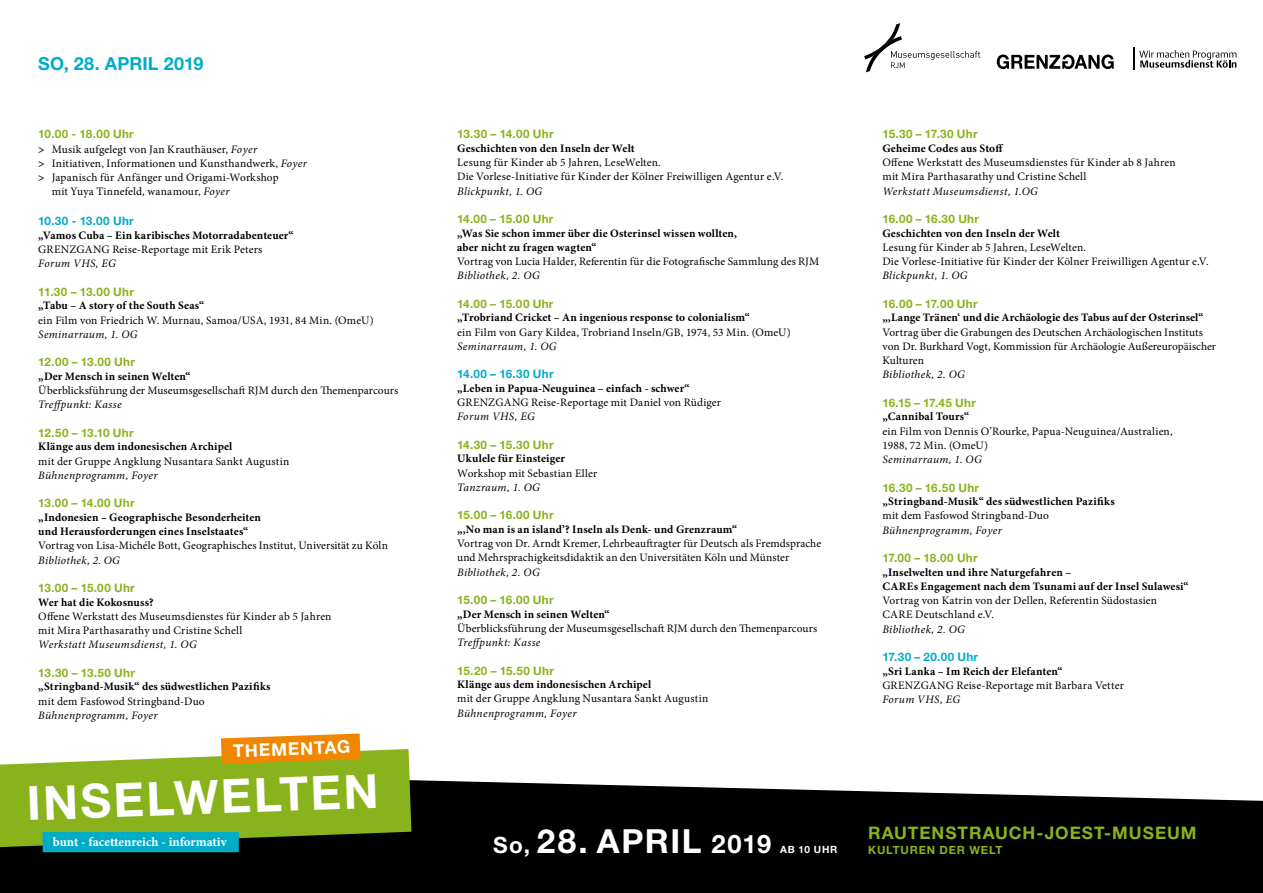
<style>
.page{position:relative;width:1263px;height:893px;background:#fff}
.page>*{position:absolute;margin:0;border:0;box-sizing:border-box;transform-origin:0 0}
.t1{font:700 47.1px "Helvetica Neue LT Std";color:#fff}
.t2{font:700 33.3px "Helvetica Neue LT Std";letter-spacing:.05em;color:#fff}
.t3{font:700 18px "Helvetica Neue LT Std";letter-spacing:.005em;color:#00acc8}
.t4{font:700 17.55px "Helvetica Neue LT Std";color:#fff}
.t5{font:700 17.25px "Helvetica Neue LT Std";letter-spacing:.055em;color:#89b31c}
.t6{font:700 12.9px "Minion Pro";color:#fff}
.t7{font:700 11.7px "Helvetica Neue LT Std";letter-spacing:.025em;color:#89b31c}
.t8{font:700 11.7px "Helvetica Neue LT Std";letter-spacing:.025em;color:#00acc8}
.t9{font:700 11.7px "Helvetica Neue LT Std";letter-spacing:.005em;color:#89b31c}
.t10{font:11.4px/14.2px "Minion Pro";letter-spacing:.01em;color:#000}
.t11{font:700 11.4px/14.2px "Minion Pro";letter-spacing:.01em;color:#000}
.t12{font:italic 11.4px "Minion Pro";letter-spacing:.03em;color:#000}
.t13{font:700 11.25px "Helvetica Neue LT Std";letter-spacing:.07em;color:#89b31c}
.t14{font:700 9.9px "Helvetica Neue LT Std";letter-spacing:.075em;color:#fff}
.s1{font-weight:700}
.s2{font-style:italic}
.s3{font-size:22.5px}
.s4{font-size:25.5px}
</style>
<div class="page">
<svg style="left:0;top:780px;width:1263px;height:113px;background:#131414"></svg>
<svg style="left:1139px;top:50px;width:97px;height:18px"></svg>
<hr style="left:1133px;top:48px;width:2px;height:22px;background:#000">
<svg style="left:0;top:733px;width:411px;height:114px"></svg>
<div style="left:42px;top:832px;width:197px;height:20px;background:#00acc8"></div>
<svg style="left:997px;top:55px;width:117px;height:14px"></svg>
<svg style="left:864px;top:23px;width:116px;height:49px"></svg>
<h3 class="t3" style="left:38px;top:53px;width:167px">SO, 28. APRIL 2019</h3>
<p class="t7" style="left:38px;top:127px;width:97px">10.00 - 18.00 Uhr</p>
<p class="t10" style="left:38px;top:142px;width:220px"><span class="s1">&gt;</span> Musik aufgelegt von Jan Krauthäuser, <span class="s2">Foyer</span></p>
<p class="t10" style="left:38px;top:156px;width:270px"><span class="s1">&gt;</span> Initiativen, Informationen und Kunsthandwerk, <span class="s2">Foyer</span></p>
<p class="t10" style="left:38px;top:170px;width:242px"><span class="s1">&gt;</span> Japanisch für Anfänger und Origami-Workshop</p>
<p class="t10" style="left:52px;top:185px;width:180px">mit Yuya Tinnefeld, wanamour, <span class="s2">Foyer</span></p>
<p class="t8" style="left:38px;top:214px;width:97px">10.30 - 13.00 Uhr</p>
<p class="t11" style="left:38px;top:228px;width:257px">„Vamos Cuba – Ein karibisches Motorradabenteuer“</p>
<p class="t10" style="left:38px;top:242px;width:225px">GRENZGANG Reise-Reportage mit Erik Peters</p>
<p class="t12" style="left:38px;top:256px;width:79px">Forum VHS, EG</p>
<p class="t7" style="left:38px;top:284px;width:97px">11.30 – 13.00 Uhr</p>
<p class="t11" style="left:38px;top:298px;width:167px">„Tabu – A story of the South Seas“</p>
<p class="t10" style="left:38px;top:313px;width:337px">ein Film von Friedrich W. Murnau, Samoa/USA, 1931, 84 Min. (OmeU)</p>
<p class="t12" style="left:38px;top:326px;width:101px">Seminarraum, 1. OG</p>
<p class="t7" style="left:38px;top:355px;width:98px">12.00 – 13.00 Uhr</p>
<p class="t11" style="left:38px;top:369px;width:154px">„Der Mensch in seinen Welten“</p>
<p class="t10" style="left:38px;top:383px;width:362px">Überblicksführung der Museumsgesellschaft RJM durch den Themenparcours</p>
<p class="t12" style="left:38px;top:397px;width:85px">Treffpunkt: Kasse</p>
<p class="t9" style="left:38px;top:425px;width:97px">12.50 – 13.10 Uhr</p>
<p class="t11" style="left:38px;top:439px;width:196px">Klänge aus dem indonesischen Archipel</p>
<p class="t10" style="left:38px;top:454px;width:253px">mit der Gruppe Angklung Nusantara Sankt Augustin</p>
<p class="t12" style="left:38px;top:467px;width:121px">Bühnenprogramm, Foyer</p>
<p class="t7" style="left:38px;top:496px;width:98px">13.00 – 14.00 Uhr</p>
<p class="t11" style="left:38px;top:510px;width:224px">„Indonesien – Geographische Besonderheiten und Herausforderungen eines Inselstaates“</p>
<p class="t10" style="left:38px;top:539px;width:351px">Vortrag von Lisa-Michéle Bott, Geographisches Institut, Universität zu Köln</p>
<p class="t12" style="left:38px;top:552px;width:83px">Bibliothek, 2. OG</p>
<p class="t7" style="left:38px;top:581px;width:98px">13.00 – 15.00 Uhr</p>
<p class="t11" style="left:38px;top:595px;width:117px">Wer hat die Kokosnuss?</p>
<p class="t10" style="left:38px;top:609px;width:295px">Offene Werkstatt des Museumsdienstes für Kinder ab 5 Jahren mit Mira Parthasarathy und Cristine Schell</p>
<p class="t12" style="left:38px;top:637px;width:160px">Werkstatt Museumsdienst, 1. OG</p>
<p class="t7" style="left:38px;top:665px;width:98px">13.30 – 13.50 Uhr</p>
<p class="t11" style="left:38px;top:679px;width:234px">„Stringband-Musik“ des südwestlichen Pazifiks</p>
<p class="t10" style="left:38px;top:694px;width:168px">mit dem Fasfowod Stringband-Duo</p>
<p class="t12" style="left:38px;top:707px;width:121px">Bühnenprogramm, Foyer</p>
<h3 class="t4" style="left:233px;top:740px;width:118px;rotate:-2deg">THEMENTAG</h3>
<h1 class="t1" style="left:26px;top:774px;width:353px;rotate:-2deg">INSELWELTEN</h1>
<p class="t6" style="left:53px;top:832px;width:175px">bunt - facettenreich - informativ</p>
<p class="t7" style="left:457px;top:127px;width:98px">13.30 – 14.00 Uhr</p>
<p class="t11" style="left:457px;top:141px;width:179px">Geschichten von den Inseln der Welt</p>
<p class="t10" style="left:457px;top:155px;width:328px">Lesung für Kinder ab 5 Jahren, LeseWelten.<br>Die Vorlese-Initiative für Kinder der Kölner Freiwilligen Agentur e.V.</p>
<p class="t12" style="left:457px;top:183px;width:87px">Blickpunkt, 1. OG</p>
<p class="t7" style="left:457px;top:212px;width:98px">14.00 – 15.00 Uhr</p>
<p class="t11" style="left:457px;top:226px;width:281px">„Was Sie schon immer über die Osterinsel wissen wollten, aber nicht zu fragen wagten“</p>
<p class="t10" style="left:457px;top:254px;width:364px">Vortrag von Lucia Halder, Referentin für die Fotografische Sammlung des RJM</p>
<p class="t12" style="left:457px;top:268px;width:84px">Bibliothek, 2. OG</p>
<p class="t7" style="left:457px;top:296px;width:98px">14.00 – 15.00 Uhr</p>
<p class="t11" style="left:457px;top:310px;width:294px">„Trobriand Cricket – An ingenious response to colonialism“</p>
<p class="t10" style="left:457px;top:325px;width:335px">ein Film von Gary Kildea, Trobriand Inseln/GB, 1974, 53 Min. (OmeU)</p>
<p class="t12" style="left:457px;top:338px;width:101px">Seminarraum, 1. OG</p>
<p class="t8" style="left:457px;top:367px;width:98px">14.00 – 16.30 Uhr</p>
<p class="t11" style="left:457px;top:381px;width:234px">„Leben in Papua-Neuguinea – einfach - schwer“</p>
<p class="t10" style="left:457px;top:395px;width:265px">GRENZGANG Reise-Reportage mit Daniel von Rüdiger</p>
<p class="t12" style="left:457px;top:409px;width:79px">Forum VHS, EG</p>
<p class="t7" style="left:457px;top:437px;width:98px">14.30 – 15.30 Uhr</p>
<p class="t11" style="left:457px;top:451px;width:109px">Ukulele für Einsteiger</p>
<p class="t10" style="left:457px;top:466px;width:142px">Workshop mit Sebastian Eller</p>
<p class="t12" style="left:457px;top:479px;width:84px">Tanzraum, 1. OG</p>
<p class="t7" style="left:457px;top:508px;width:98px">15.00 – 16.00 Uhr</p>
<p class="t11" style="left:457px;top:522px;width:282px">„‚No man is an island’? Inseln als Denk- und Grenzraum“</p>
<p class="t10" style="left:457px;top:536px;width:366px">Vortrag von Dr. Arndt Kremer, Lehrbeauftragter für Deutsch als Fremdsprache und Mehrsprachigkeitsdidaktik an den Universitäten Köln und Münster</p>
<p class="t12" style="left:457px;top:564px;width:84px">Bibliothek, 2. OG</p>
<p class="t7" style="left:457px;top:593px;width:98px">15.00 – 16.00 Uhr</p>
<p class="t11" style="left:457px;top:607px;width:154px">„Der Mensch in seinen Welten“</p>
<p class="t10" style="left:457px;top:621px;width:362px">Überblicksführung der Museumsgesellschaft RJM durch den Themenparcours</p>
<p class="t12" style="left:457px;top:635px;width:85px">Treffpunkt: Kasse</p>
<p class="t7" style="left:457px;top:663px;width:98px">15.20 – 15.50 Uhr</p>
<p class="t11" style="left:457px;top:677px;width:196px">Klänge aus dem indonesischen Archipel</p>
<p class="t10" style="left:457px;top:692px;width:253px">mit der Gruppe Angklung Nusantara Sankt Augustin</p>
<p class="t12" style="left:457px;top:705px;width:121px">Bühnenprogramm, Foyer</p>
<p class="t7" style="left:882px;top:127px;width:97px">15.30 – 17.30 Uhr</p>
<p class="t11" style="left:882px;top:141px;width:122px">Geheime Codes aus Stoff</p>
<p class="t10" style="left:882px;top:155px;width:295px">Offene Werkstatt des Museumsdienstes für Kinder ab 8 Jahren mit Mira Parthasarathy und Cristine Schell</p>
<p class="t12" style="left:882px;top:183px;width:157px">Werkstatt Museumsdienst, 1.OG</p>
<p class="t7" style="left:882px;top:212px;width:98px">16.00 – 16.30 Uhr</p>
<p class="t11" style="left:882px;top:226px;width:179px">Geschichten von den Inseln der Welt</p>
<p class="t10" style="left:882px;top:240px;width:328px">Lesung für Kinder ab 5 Jahren, LeseWelten.<br>Die Vorlese-Initiative für Kinder der Kölner Freiwilligen Agentur e.V.</p>
<p class="t12" style="left:882px;top:268px;width:87px">Blickpunkt, 1. OG</p>
<p class="t7" style="left:882px;top:296px;width:97px">16.00 – 17.00 Uhr</p>
<p class="t11" style="left:882px;top:310px;width:323px">„‚Lange Tränen‘ und die Archäologie des Tabus auf der Osterinsel“</p>
<p class="t10" style="left:882px;top:325px;width:335px">Vortrag über die Grabungen des Deutschen Archäologischen Instituts von Dr. Burkhard Vogt, Kommission für Archäologie Außereuropäischer<br>Kulturen</p>
<p class="t12" style="left:882px;top:367px;width:84px">Bibliothek, 2. OG</p>
<p class="t9" style="left:882px;top:395px;width:95px">16.15 – 17.45 Uhr</p>
<p class="t11" style="left:882px;top:409px;width:88px">„Cannibal Tours“</p>
<p class="t10" style="left:882px;top:424px;width:292px">ein Film von Dennis O’Rourke, Papua-Neuguinea/Australien,<br>1988, 72 Min. (OmeU)</p>
<p class="t12" style="left:882px;top:452px;width:101px">Seminarraum, 1. OG</p>
<p class="t7" style="left:882px;top:480px;width:98px">16.30 – 16.50 Uhr</p>
<p class="t11" style="left:882px;top:494px;width:234px">„Stringband-Musik“ des südwestlichen Pazifiks</p>
<p class="t10" style="left:882px;top:509px;width:168px">mit dem Fasfowod Stringband-Duo</p>
<p class="t12" style="left:882px;top:522px;width:121px">Bühnenprogramm, Foyer</p>
<p class="t7" style="left:882px;top:551px;width:97px">17.00 – 18.00 Uhr</p>
<p class="t11" style="left:882px;top:565px;width:308px">„Inselwelten und ihre Naturgefahren –<br>CAREs Engagement nach dem Tsunami auf der Insel Sulawesi“</p>
<p class="t10" style="left:882px;top:593px;width:276px">Vortrag von Katrin von der Dellen, Referentin Südostasien<br>CARE Deutschland e.V.</p>
<p class="t12" style="left:882px;top:621px;width:84px">Bibliothek, 2. OG</p>
<p class="t8" style="left:882px;top:650px;width:97px">17.30 – 20.00 Uhr</p>
<p class="t11" style="left:882px;top:664px;width:182px">„Sri Lanka – Im Reich der Elefanten“</p>
<p class="t10" style="left:882px;top:678px;width:243px">GRENZGANG Reise-Reportage mit Barbara Vetter</p>
<p class="t12" style="left:882px;top:692px;width:79px">Forum VHS, EG</p>
<h2 class="t2" style="left:493px;top:820px;width:280px"><span class="s3">So,</span> 28. APRIL <span class="s4">2019</span></h2>
<h3 class="t5" style="left:868px;top:822px;width:330px">RAUTENSTRAUCH-JOEST-MUSEUM</h3>
<p class="t14" style="left:780px;top:843px;width:59px">AB 10 UHR</p>
<p class="t13" style="left:868px;top:843px;width:136px">KULTUREN DER WELT</p>
</div>
